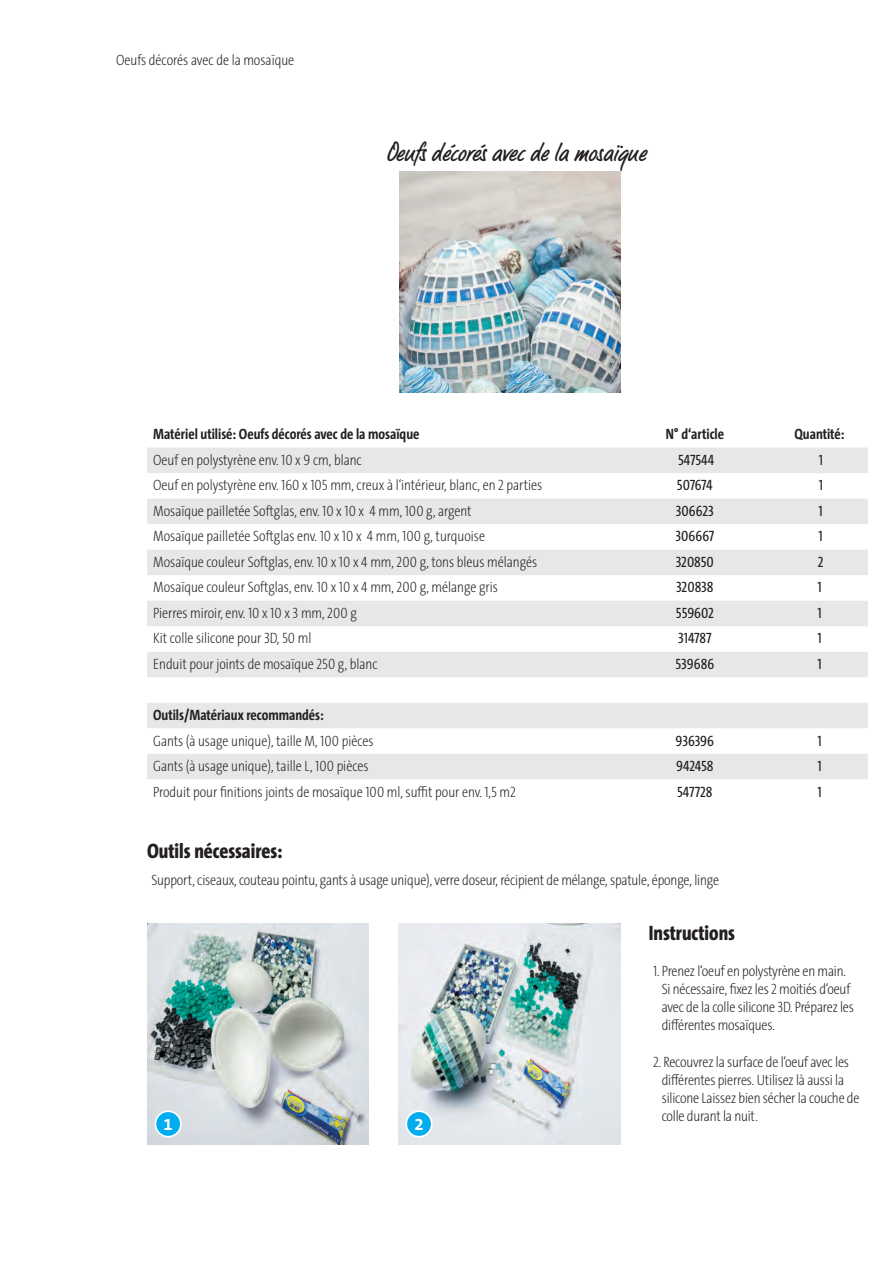
<style>
.page{position:relative;width:893px;height:1263px;background:#fff}
.page>*{position:absolute;margin:0;border:0;box-sizing:border-box;transform-origin:0 0}
.Anleitungstext-Inhal{font:27px "LP Bambus";letter-spacing:-.01em;color:#231f20}
.Anleitungstext-Headl{font:800 21px "The Sans Cd LF8";color:#231f20}
.t1{font:700 16.8px "The Sans B W7";color:#fff}
.Tabelle{font:200 15px "The Sans Cd LF2";color:#231f20}
.Anleitungstext-Inhal-2{font:200 15px/18px "The Sans Cd LF2";letter-spacing:-.01em;color:#231f20}
.Tabelle-Inhalt-Zentr{font:15px "The Sans Cd LF5 Plain";color:#231f20}
.Beschreibung_linksbü{font:700 15px "The Sans Cd LF7";color:#231f20}
.Anleitung-Info{font:200 15px "The Sans Cd LF2";color:#231f20}
.Tabelle-Inhalt-Zentr-2{font:700 15px "The Sans Cd LF7";color:#231f20}
</style>
<div class="page">
<img style="left:398px;top:924px;width:222px;height:221px">
<div style="left:406px;top:1111px;width:26px;height:26px;background:#00aeef;border-radius:50%"></div>
<div style="left:405px;top:1110px;width:28px;height:27px;border:2px solid #fff;border-radius:50%"></div>
<img style="left:147px;top:924px;width:221px;height:221px">
<div style="left:155px;top:1111px;width:26px;height:26px;background:#00aeef;border-radius:50%"></div>
<div style="left:155px;top:1110px;width:27px;height:27px;border:2px solid #fff;border-radius:50%"></div>
<img style="left:399px;top:171px;width:221px;height:221px">
<svg style="left:147px;top:448px;width:721px;height:331px;fill:#e6e7e9"></svg>
<p class="Anleitung-Info" style="left:116px;top:51px;width:180px">Oeufs décorés avec de la mosaïque</p>
<p class="Anleitungstext-Inhal" style="left:385px;top:136px;width:262px">Oeufs décorés avec de la mosaïque</p>
<p class="Beschreibung_linksbü" style="left:153px;top:425px;width:268px">Matériel utilisé: Oeufs décorés avec de la mosaïque</p>
<p class="Tabelle-Inhalt-Zentr-2" style="left:666px;top:425px;width:60px">N° d‘article</p>
<p class="Tabelle-Inhalt-Zentr-2" style="left:794px;top:425px;width:52px">Quantité:</p>
<p class="Tabelle" style="left:153px;top:450px;width:210px">Oeuf en polystyrène env. 10 x 9 cm, blanc</p>
<p class="Tabelle-Inhalt-Zentr" style="left:678px;top:450px;width:38px">547544</p>
<p class="Tabelle-Inhalt-Zentr" style="left:819px;top:450px;width:6px">1</p>
<p class="Tabelle" style="left:153px;top:476px;width:391px">Oeuf en polystyrène env. 160 x 105 mm, creux à l‘intérieur, blanc, en 2 parties</p>
<p class="Tabelle-Inhalt-Zentr" style="left:677px;top:476px;width:37px">507674</p>
<p class="Tabelle-Inhalt-Zentr" style="left:819px;top:476px;width:6px">1</p>
<p class="Tabelle" style="left:153px;top:501px;width:320px">Mosaïque pailletée Softglas, env. 10 x 10 x 4 mm, 100 g, argent</p>
<p class="Tabelle-Inhalt-Zentr" style="left:676px;top:501px;width:40px">306623</p>
<p class="Tabelle-Inhalt-Zentr" style="left:819px;top:501px;width:6px">1</p>
<p class="Tabelle" style="left:153px;top:527px;width:334px">Mosaïque pailletée Softglas env. 10 x 10 x 4 mm, 100 g, turquoise</p>
<p class="Tabelle-Inhalt-Zentr" style="left:676px;top:527px;width:40px">306667</p>
<p class="Tabelle-Inhalt-Zentr" style="left:819px;top:527px;width:6px">1</p>
<p class="Tabelle" style="left:153px;top:552px;width:386px">Mosaïque couleur Softglas, env. 10 x 10 x 4 mm, 200 g, tons bleus mélangés</p>
<p class="Tabelle-Inhalt-Zentr" style="left:676px;top:552px;width:39px">320850</p>
<p class="Tabelle-Inhalt-Zentr" style="left:818px;top:552px;width:7px">2</p>
<p class="Tabelle" style="left:153px;top:578px;width:346px">Mosaïque couleur Softglas, env. 10 x 10 x 4 mm, 200 g, mélange gris</p>
<p class="Tabelle-Inhalt-Zentr" style="left:676px;top:578px;width:39px">320838</p>
<p class="Tabelle-Inhalt-Zentr" style="left:817px;top:578px;width:6px">1</p>
<p class="Tabelle" style="left:153px;top:603px;width:205px">Pierres miroir, env. 10 x 10 x 3 mm, 200 g</p>
<p class="Tabelle-Inhalt-Zentr" style="left:676px;top:603px;width:39px">559602</p>
<p class="Tabelle-Inhalt-Zentr" style="left:817px;top:603px;width:6px">1</p>
<p class="Tabelle" style="left:153px;top:629px;width:160px">Kit colle silicone pour 3D, 50 ml</p>
<p class="Tabelle-Inhalt-Zentr" style="left:678px;top:629px;width:35px">314787</p>
<p class="Tabelle-Inhalt-Zentr" style="left:817px;top:629px;width:6px">1</p>
<p class="Tabelle" style="left:153px;top:654px;width:226px">Enduit pour joints de mosaïque 250 g, blanc</p>
<p class="Tabelle-Inhalt-Zentr" style="left:675px;top:654px;width:40px">539686</p>
<p class="Tabelle-Inhalt-Zentr" style="left:817px;top:654px;width:6px">1</p>
<p class="Beschreibung_linksbü" style="left:153px;top:705px;width:172px">Outils/Matériaux recommandés:</p>
<p class="Tabelle" style="left:153px;top:731px;width:222px">Gants (à usage unique), taille M, 100 pièces</p>
<p class="Tabelle-Inhalt-Zentr" style="left:676px;top:731px;width:40px">936396</p>
<p class="Tabelle-Inhalt-Zentr" style="left:817px;top:731px;width:6px">1</p>
<p class="Tabelle" style="left:153px;top:756px;width:217px">Gants (à usage unique), taille L, 100 pièces</p>
<p class="Tabelle-Inhalt-Zentr" style="left:676px;top:756px;width:39px">942458</p>
<p class="Tabelle-Inhalt-Zentr" style="left:817px;top:756px;width:6px">1</p>
<p class="Tabelle" style="left:153px;top:782px;width:364px">Produit pour finitions joints de mosaïque 100 ml, suffit pour env. 1,5 m2</p>
<p class="Tabelle-Inhalt-Zentr" style="left:677px;top:782px;width:37px">547728</p>
<p class="Tabelle-Inhalt-Zentr" style="left:817px;top:782px;width:6px">1</p>
<p class="Anleitungstext-Headl" style="left:147px;top:837px;width:137px">Outils nécessaires:</p>
<p class="Anleitungstext-Inhal-2" style="left:151px;top:870px;width:569px">Support, ciseaux, couteau pointu, gants à usage unique), verre doseur, récipient de mélange, spatule, éponge, linge</p>
<p class="t1" style="left:163px;top:1113px;width:11px">1</p>
<p class="t1" style="left:414px;top:1113px;width:11px">2</p>
<p class="Anleitungstext-Headl" style="left:649px;top:919px;width:88px">Instructions</p>
<p class="Anleitungstext-Inhal-2" style="left:662px;top:961px;width:194px;text-indent:-9px">1. Prenez l‘oeuf en polystyrène en main.<br>Si nécessaire, fixez les 2 moitiés d‘oeuf avec de la colle silicone 3D. Préparez les différentes mosaïques.</p>
<p class="Anleitungstext-Inhal-2" style="left:662px;top:1052px;width:199px;text-indent:-9px">2. Recouvrez la surface de l‘oeuf avec les différentes pierres. Utilisez là aussi la silicone Laissez bien sécher la couche de colle durant la nuit.</p>
</div>
